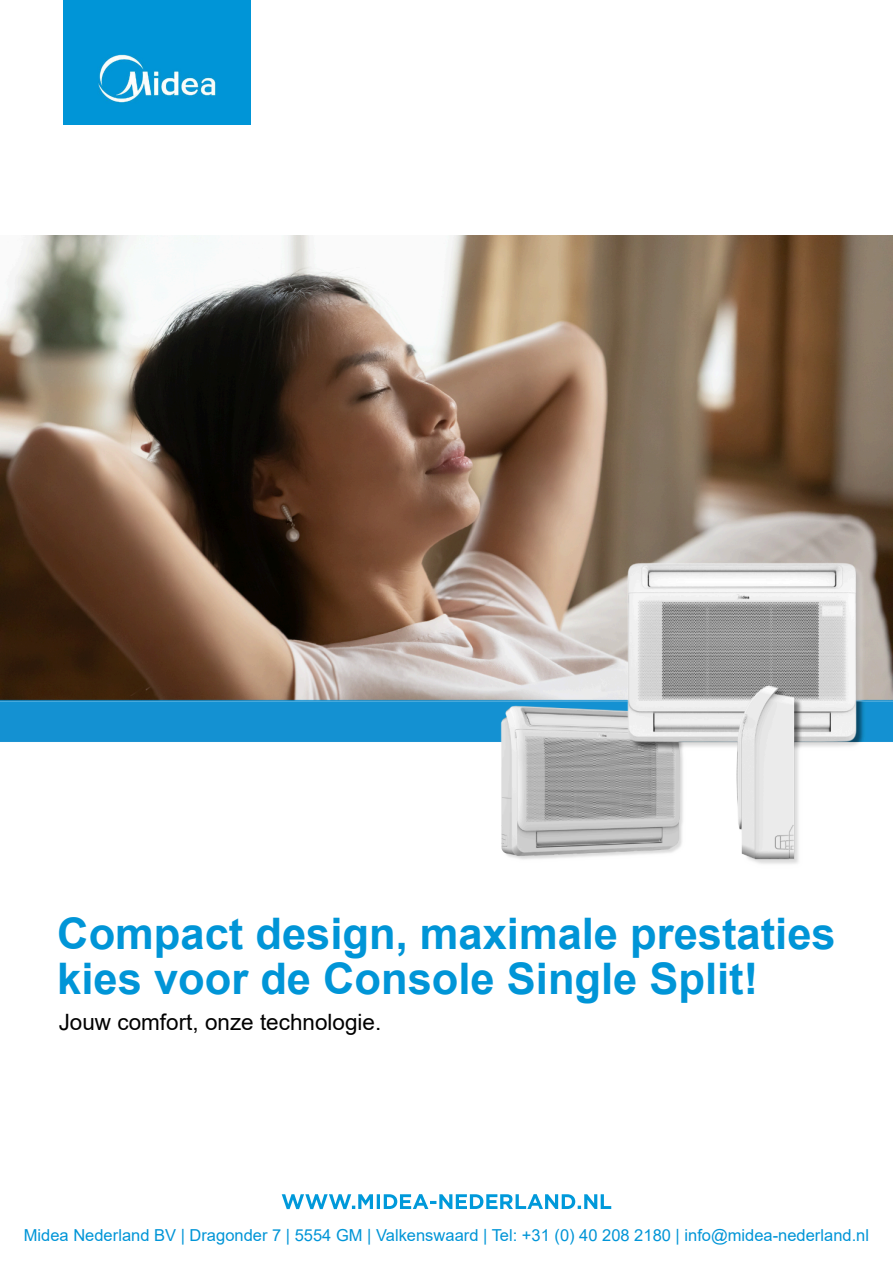
<style>
.page{position:relative;width:893px;height:1263px;background:#fff}
.page>*{position:absolute;margin:0;border:0;box-sizing:border-box;transform-origin:0 0}
.t1{font:700 43.5px/44.8px "Arial";color:#0095d7}
.t2{font:22.5px "Arial";color:#000}
.t3{font:16.5px "Arial";color:#0095d7}
</style>
<div class="page">
<svg style="left:282px;top:1194px;width:329px;height:15px"></svg>
<img style="left:0;top:236px;width:893px;height:177px">
<img style="left:64px;top:0;width:187px;height:125px">
<img style="left:0;top:413px;width:893px;height:451px">
<h1 class="t1" style="left:57px;top:916px;width:780px">Compact design, maximale prestaties kies voor de Console Single Split!</h1>
<h2 class="t2" style="left:59px;top:1013px;width:324px">Jouw comfort, onze technologie.</h2>
<p class="t3" style="left:24px;top:1229px;width:847px">Midea Nederland BV | Dragonder 7 | 5554 GM | Valkenswaard | Tel: +31 (0) 40 208 2180 | info@midea-nederland.nl</p>
</div>
